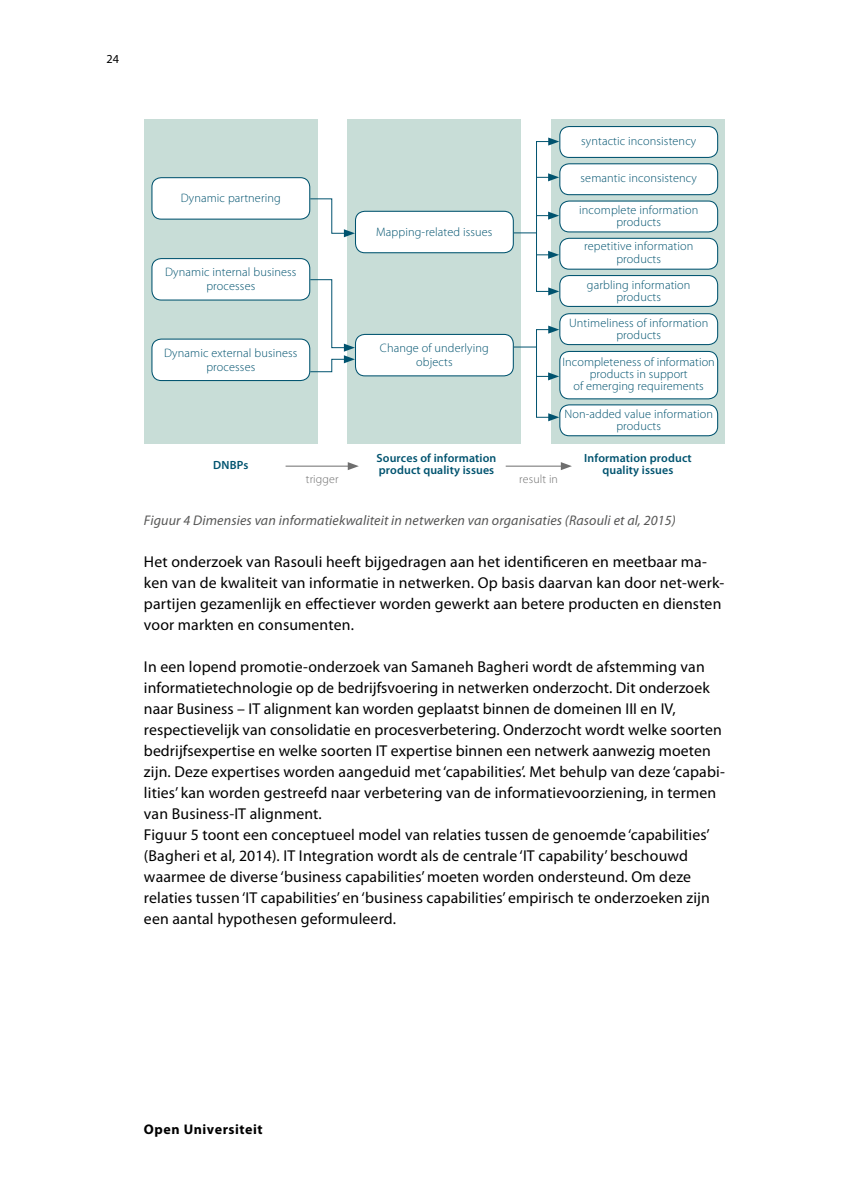
<style>
.page{position:relative;width:844px;height:1191px;background:#fff}
.page>*{position:absolute;margin:0;border:0;box-sizing:border-box;transform-origin:0 0}
.t1{font:15.75px/21px "Myriad Pro";letter-spacing:.01em;color:#000}
.t2{font:italic 14px "Myriad Pro";letter-spacing:.01em;color:#565655}
.t3{font:700 14px "Myriad Pro";letter-spacing:.04em;color:#000}
.t4{font:300 12.25px/12.2px "Myriad Pro";letter-spacing:.01em;color:#00536f;text-align:center}
.t5{font:12.25px "Myriad Pro";color:#000}
.t6{font:600 11.9px/12.2px "Myriad Pro";letter-spacing:.01em;color:#00536f;text-align:center}
.t7{font:300 11.9px "Myriad Pro";letter-spacing:.01em;color:#6e6e6e}
</style>
<div class="page">
<div style="left:144px;top:119px;width:173px;height:324px;background:#c8ddd7"></div>
<div style="left:347px;top:119px;width:174px;height:324px;background:#c8ddd7"></div>
<div style="left:551px;top:119px;width:173px;height:324px;background:#c8ddd7"></div>
<div style="left:559px;top:127px;width:158px;height:30px;background:#fff;border-radius:9px"></div>
<div style="left:559px;top:126px;width:159px;height:32px;border:1px solid #00536f;border-radius:9px"></div>
<div style="left:559px;top:164px;width:158px;height:31px;background:#fff;border-radius:9px"></div>
<div style="left:559px;top:163px;width:159px;height:32px;border:1px solid #00536f;border-radius:9px"></div>
<div style="left:559px;top:201px;width:158px;height:31px;background:#fff;border-radius:9px"></div>
<div style="left:559px;top:200px;width:159px;height:32px;border:1px solid #00536f;border-radius:9px"></div>
<div style="left:559px;top:238px;width:158px;height:31px;background:#fff;border-radius:9px"></div>
<div style="left:559px;top:238px;width:159px;height:32px;border:1px solid #00536f;border-radius:9px"></div>
<div style="left:355px;top:211px;width:158px;height:42px;background:#fff;border-radius:9px"></div>
<div style="left:355px;top:211px;width:158px;height:42px;border:1px solid #00536f;border-radius:9px"></div>
<div style="left:355px;top:334px;width:158px;height:42px;background:#fff;border-radius:9px"></div>
<div style="left:355px;top:334px;width:158px;height:42px;border:1px solid #00536f;border-radius:9px"></div>
<div style="left:152px;top:339px;width:158px;height:41px;background:#fff;border-radius:9px"></div>
<div style="left:151px;top:338px;width:159px;height:43px;border:1px solid #00536f;border-radius:9px"></div>
<div style="left:152px;top:178px;width:158px;height:41px;background:#fff;border-radius:9px"></div>
<div style="left:151px;top:177px;width:159px;height:43px;border:1px solid #00536f;border-radius:9px"></div>
<div style="left:152px;top:258px;width:158px;height:42px;background:#fff;border-radius:9px"></div>
<div style="left:151px;top:258px;width:159px;height:42px;border:1px solid #00536f;border-radius:9px"></div>
<div style="left:559px;top:275px;width:158px;height:31px;background:#fff;border-radius:9px"></div>
<div style="left:559px;top:275px;width:159px;height:32px;border:1px solid #00536f;border-radius:9px"></div>
<div style="left:559px;top:314px;width:158px;height:30px;background:#fff;border-radius:9px"></div>
<div style="left:559px;top:313px;width:159px;height:32px;border:1px solid #00536f;border-radius:9px"></div>
<div style="left:559px;top:405px;width:158px;height:31px;background:#fff;border-radius:9px"></div>
<div style="left:559px;top:404px;width:159px;height:32px;border:1px solid #00536f;border-radius:9px"></div>
<div style="left:559px;top:351px;width:158px;height:48px;background:#fff;border-radius:9px"></div>
<div style="left:559px;top:351px;width:159px;height:48px;border:1px solid #00536f;border-radius:9px"></div>
<svg style="left:309px;top:198px;width:46px;height:39px"></svg>
<svg style="left:309px;top:279px;width:46px;height:93px"></svg>
<svg style="left:513px;top:325px;width:46px;height:96px"></svg>
<hr style="left:285px;top:466px;width:65px;height:1px;background:#6e6e6e">
<svg style="left:347px;top:462px;width:12px;height:8px"></svg>
<hr style="left:505px;top:466px;width:58px;height:1px;background:#6e6e6e">
<svg style="left:560px;top:462px;width:11px;height:8px"></svg>
<svg style="left:513px;top:137px;width:46px;height:158px"></svg>
<p class="t5" style="left:106px;top:52px;width:14px">24</p>
<p class="t4" style="left:181px;top:192px;width:101px">Dynamic partnering</p>
<p class="t4" style="left:165px;top:265px;width:133px;line-height:14px">Dynamic internal business processes</p>
<p class="t4" style="left:164px;top:346px;width:135px;line-height:14px">Dynamic external business processes</p>
<p class="t6" style="left:213px;top:459px;width:37px">DNBPs</p>
<p class="t4" style="left:376px;top:226px;width:118px">Mapping-related issues</p>
<p class="t4" style="left:380px;top:341px;width:110px;line-height:14px">Change of underlying objects</p>
<p class="t4" style="left:581px;top:135px;width:117px">syntactic inconsistency</p>
<p class="t4" style="left:580px;top:172px;width:118px">semantic inconsistency</p>
<p class="t4" style="left:579px;top:204px;width:120px">incomplete information products</p>
<p class="t4" style="left:584px;top:240px;width:111px">repetitive information products</p>
<p class="t4" style="left:586px;top:279px;width:105px">garbling information products</p>
<p class="t4" style="left:569px;top:316px;width:141px">Untimeliness of information products</p>
<p class="t4" style="left:562px;top:355px;width:154px">Incompleteness of information products in support<br>of emerging requirements</p>
<p class="t4" style="left:564px;top:408px;width:150px">Non-added value information products</p>
<p class="t6" style="left:376px;top:452px;width:121px;text-align:left">Sources of information product quality issues</p>
<p class="t7" style="left:306px;top:472px;width:34px">trigger</p>
<p class="t7" style="left:519px;top:472px;width:40px">result in</p>
<p class="t6" style="left:584px;top:452px;width:109px">Information product quality issues</p>
<p class="t2" style="left:144px;top:513px;width:533px">Figuur 4 Dimensies van informatiekwaliteit in netwerken van organisaties (Rasouli et al, 2015)</p>
<p class="t1" style="left:144px;top:552px;width:581px">Het onderzoek van Rasouli heeft bijgedragen aan het identificeren en meetbaar ma&shy;ken van de kwaliteit van informatie in netwerken. Op basis daarvan kan door net-werk&shy;partijen gezamenlijk en effectiever worden gewerkt aan betere producten en diensten voor markten en consumenten.</p>
<p class="t1" style="left:144px;top:657px;width:582px">In een lopend promotie-onderzoek van Samaneh Bagheri wordt de afstemming van informatietechnologie op de bedrijfsvoering in netwerken onderzocht. Dit onderzoek naar Business – IT alignment kan worden geplaatst binnen de domeinen III en IV, respectievelijk van consolidatie en procesverbetering. Onderzocht wordt welke soorten bedrijfsexpertise en welke soorten IT expertise binnen een netwerk aanwezig moeten zijn. Deze expertises worden aangeduid met ‘capabilities’. Met behulp van deze ‘capabi&shy;lities’ kan worden gestreefd naar verbetering van de informatievoorziening, in termen van Business-IT alignment.<br>Figuur 5 toont een conceptueel model van relaties tussen de genoemde ‘capabilities’ (Bagheri et al, 2014). IT Integration wordt als de centrale ‘IT capability’ beschouwd waarmee de diverse ‘business capabilities’ moeten worden ondersteund. Om deze relaties tussen ‘IT capabilities’ en ‘business capabilities’ empirisch te onderzoeken zijn een aantal hypothesen geformuleerd.</p>
<p class="t3" style="left:144px;top:1121px;width:120px">Open Universiteit</p>
</div>
